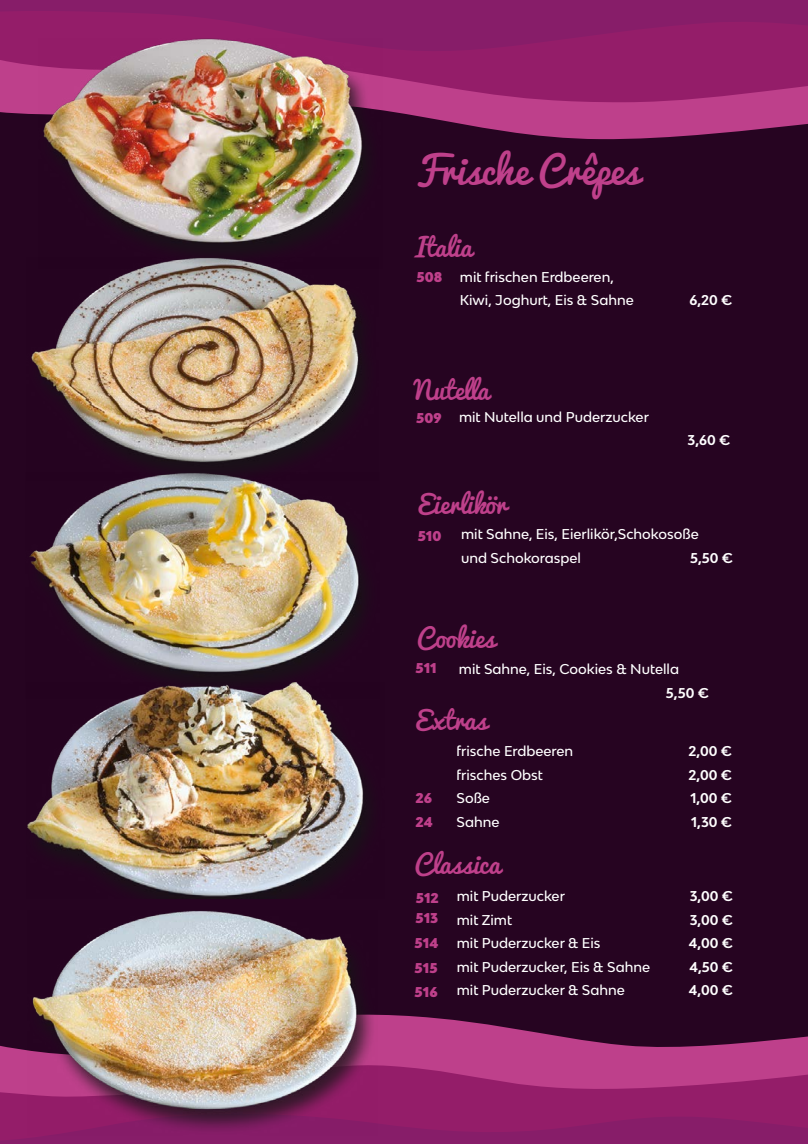
<style>
.page{position:relative;width:808px;height:1144px;background:#260421}
.page>*{position:absolute;margin:0;border:0;box-sizing:border-box;transform-origin:0 0}
.t1{font:36.9px "Pacifico";color:#bf408b}
.t2{font:25.2px "Pacifico";color:#bf408b}
.t3{font:500 13.5px/23.5px "Bw Modelica SS01";color:#fff}
.t4{font:700 13.5px "Bw Modelica SS01";color:#fff}
.t5{font:900 13.5px/24.8px "Bw Modelica SS01";color:#bf408b}
</style>
<div class="page">
<svg style="left:0;top:103px;width:808px;height:37px;fill:#be408b"></svg>
<svg style="left:0;top:59px;width:808px;height:44px;background:#9e2571"></svg>
<svg style="left:0;top:28px;width:808px;height:31px;background:#901c68"></svg>
<svg style="left:0;top:0;width:808px;height:28px;background:#891d69"></svg>
<svg style="left:0;top:1014px;width:808px;height:40px"></svg>
<svg style="left:0;top:1054px;width:808px;height:43px;background:#af337e"></svg>
<svg style="left:0;top:1097px;width:808px;height:47px;background:#8e1d69"></svg>
<img style="left:29px;top:481px;width:332px;height:202px">
<img style="left:27px;top:683px;width:340px;height:215px">
<img style="left:27px;top:911px;width:351px;height:225px">
<img style="left:31px;top:268px;width:331px;height:213px">
<img style="left:39px;top:39px;width:344px;height:229px">
<h1 class="t1" style="left:416px;top:138px;width:225px">Frische Crêpes</h1>
<h2 class="t2" style="left:415px;top:225px;width:59px">Italia</h2>
<p class="t5" style="left:416px;top:265px;width:27px">508</p>
<p class="t3" style="left:460px;top:265px;width:175px">mit frischen Erdbeeren,<br>Kiwi, Joghurt, Eis &amp; Sahne</p>
<h2 class="t2" style="left:414px;top:367px;width:77px">Nutella</h2>
<p class="t5" style="left:416px;top:405px;width:27px">509</p>
<p class="t3" style="left:459px;top:404px;width:191px">mit Nutella und Puderzucker</p>
<p class="t4" style="left:689px;top:291px;width:45px">6,20 €</p>
<p class="t4" style="left:687px;top:431px;width:44px">3,60 €</p>
<h2 class="t2" style="left:418px;top:481px;width:90px">Eierlikör</h2>
<p class="t5" style="left:418px;top:523px;width:25px">510</p>
<p class="t3" style="left:461px;top:522px;width:239px">mit Sahne, Eis, Eierlikör,Schokosoße und Schokoraspel</p>
<p class="t4" style="left:690px;top:549px;width:45px">5,50 €</p>
<h2 class="t2" style="left:417px;top:616px;width:80px">Cookies</h2>
<p class="t5" style="left:416px;top:656px;width:23px">511</p>
<p class="t3" style="left:459px;top:657px;width:222px">mit Sahne, Eis, Cookies &amp; Nutella</p>
<p class="t4" style="left:666px;top:684px;width:45px">5,50 €</p>
<h2 class="t2" style="left:416px;top:697px;width:73px">Extras</h2>
<p class="t5" style="left:416px;top:786px;width:19px;line-height:23.5px">26<br>24</p>
<p class="t3" style="left:456px;top:739px;width:118px">frische Erdbeeren</p>
<p class="t4" style="left:689px;top:742px;width:45px">2,00 €</p>
<p class="t3" style="left:456px;top:763px;width:88px">frisches Obst</p>
<p class="t4" style="left:689px;top:766px;width:45px">2,00 €</p>
<p class="t3" style="left:456px;top:786px;width:35px">Soße</p>
<p class="t4" style="left:690px;top:789px;width:43px">1,00 €</p>
<p class="t3" style="left:456px;top:810px;width:44px">Sahne</p>
<p class="t4" style="left:691px;top:813px;width:43px">1,30 €</p>
<h2 class="t2" style="left:415px;top:842px;width:88px">Classica</h2>
<p class="t5" style="left:416px;top:885px;width:25px">512</p>
<p class="t3" style="left:457px;top:884px;width:110px">mit Puderzucker</p>
<p class="t4" style="left:690px;top:887px;width:45px">3,00 €</p>
<p class="t3" style="left:457px;top:907px;width:57px">mit Zimt</p>
<p class="t4" style="left:690px;top:911px;width:45px">3,00 €</p>
<p class="t3" style="left:457px;top:931px;width:145px">mit Puderzucker &amp; Eis</p>
<p class="t4" style="left:689px;top:934px;width:46px">4,00 €</p>
<p class="t3" style="left:457px;top:954px;width:195px">mit Puderzucker, Eis &amp; Sahne</p>
<p class="t4" style="left:689px;top:958px;width:45px">4,50 €</p>
<p class="t3" style="left:457px;top:978px;width:170px">mit Puderzucker &amp; Sahne</p>
<p class="t4" style="left:689px;top:981px;width:46px">4,00 €</p>
<p class="t5" style="left:415px;top:906px;width:25px">513<br>514</p>
<p class="t5" style="left:415px;top:979px;width:25px">516</p>
<p class="t5" style="left:415px;top:955px;width:24px">515</p>
</div>
